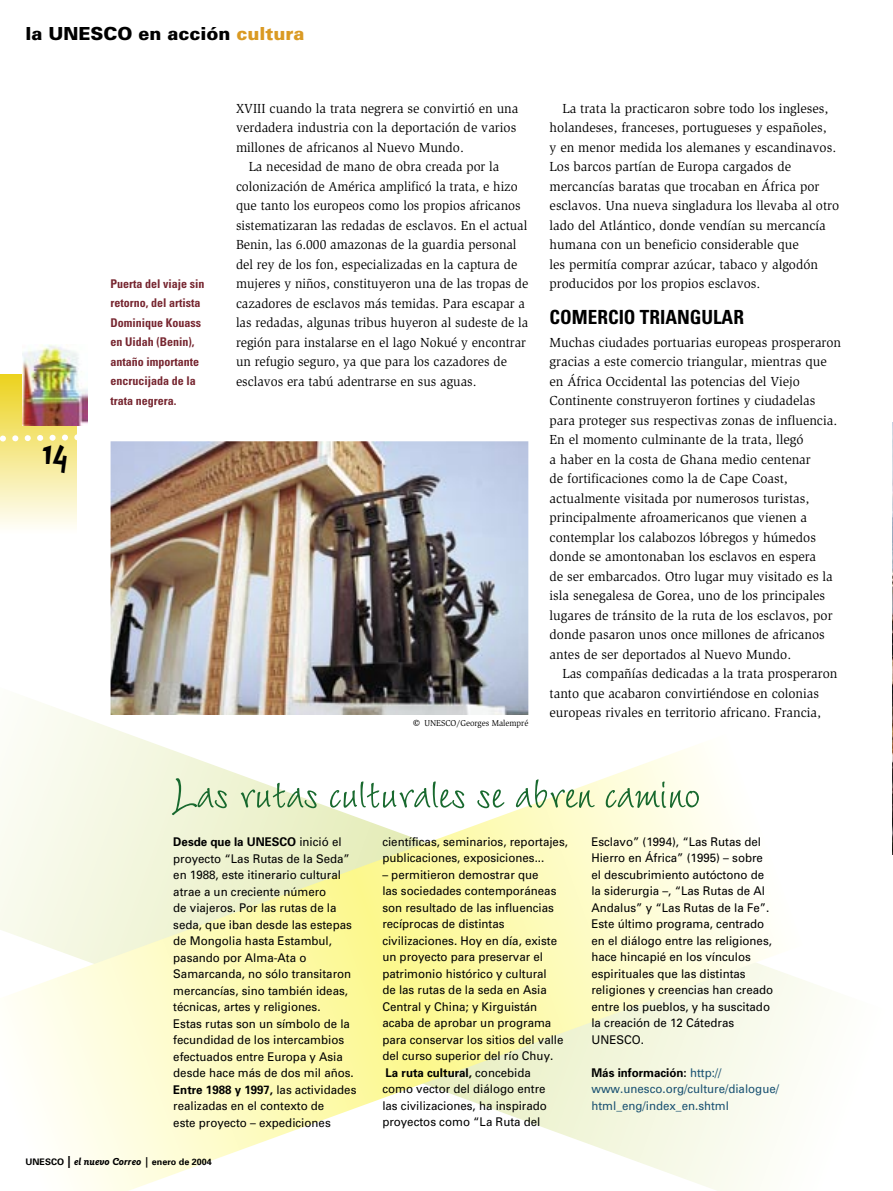
<style>
.page{position:relative;width:893px;height:1191px;background:#fff}
.page>*{position:absolute;margin:0;border:0;box-sizing:border-box;transform-origin:0 0}
.t1{font:63px "Wiesbaden Swing";letter-spacing:-.005em;color:#18692e;scale:.95 1}
.t2{font:700 36px "Elektrix";color:#000}
.t3{font:700 condensed 19.5px "Univers";color:#000}
.t4{font:900 18px "Univers";color:#000}
.t5{font:13.5px/19.5px "Slimbach";color:#000}
.t6{font:13.5px/19.5px "Slimbach";color:#000;scale:.96 1}
.t7{font:12px/16.5px "Univers";color:#000;scale:.96 1}
.t8{font:700 condensed 12px/19.5px "Univers";color:#772731}
.t9{font:12px/16.5px "Univers";color:#195172;scale:.96 1}
.t10{font:700 9px "Univers";color:#000}
.t11{font:8.85px "Slimbach";color:#000;scale:.95 1}
.s1{color:#da9a23}
.s2{font-size:13.5px}
.s3{font-weight:700}
.s4{font-weight:700;color:#000}
.s5{font-size:12px}
.s6{font-family:"Goudy Sans";font-style:italic;font-size:10.5px}
</style>
<div class="page">
<div style="left:0;top:374px;width:77px;height:160px;background:linear-gradient(to bottom,#ecd21d,#fffefc)"></div>
<img style="left:22px;top:344px;width:65px;height:81px">
<svg style="left:0;top:431px;width:77px;height:14px"></svg>
<img style="left:892px;top:422px;width:1px;height:432px">
<svg style="left:21px;top:675px;width:804px;height:371px"></svg>
<svg style="left:0;top:734px;width:803px;height:457px"></svg>
<img style="left:111px;top:441px;width:417px;height:274px">
<h3 class="t4" style="left:26px;top:22px;width:280px">la UNESCO en acción <span class="s1">cultura</span></h3>
<h2 class="t2" style="left:42px;top:431px;width:28px">14</h2>
<p class="t8" style="left:111px;top:274px;width:95px">Puerta del viaje sin retorno, del artista<br>Dominique Kouass en Uidah (Benin), antaño importante encrucijada de la trata negrera.</p>
<p class="t5" style="left:236px;top:98px;width:284px">XVIII cuando la trata negrera se convirtió en una verdadera industria con la deportación de varios millones de africanos al Nuevo Mundo.</p>
<p class="t6" style="left:236px;top:157px;width:306px;text-indent:13px">La necesidad de mano de obra creada por la colonización de América amplificó la trata, e hizo que tanto los europeos como los propios africanos sistematizaran las redadas de esclavos. En el actual Benin, las 6.000 amazonas de la guardia personal del rey de los fon, especializadas en la captura de mujeres y niños, constituyeron una de las tropas de cazadores de esclavos más temidas. Para escapar a las redadas, algunas tribus huyeron al sudeste de la región para instalarse en el lago Nokué y encontrar un refugio seguro, ya que para los cazadores de esclavos era tabú adentrarse en sus aguas.</p>
<p class="t11" style="left:413px;top:718px;width:123px"><span class="s2">©</span> UNESCO/Georges Malempré</p>
<p class="t5" style="left:550px;top:98px;width:291px;text-indent:13px">La trata la practicaron sobre todo los ingleses, holandeses, franceses, portugueses y españoles,<br>y en menor medida los alemanes y escandinavos.<br>Los barcos partían de Europa cargados de mercancías baratas que trocaban en África por esclavos. Una nueva singladura los llevaba al otro lado del Atlántico, donde vendían su mercancía humana con un beneficio considerable que<br>les permitía comprar azúcar, tabaco y algodón producidos por los propios esclavos.</p>
<h3 class="t3" style="left:550px;top:305px;width:196px">COMERCIO TRIANGULAR</h3>
<p class="t5" style="left:550px;top:332px;width:293px">Muchas ciudades portuarias europeas prosperaron gracias a este comercio triangular, mientras que en África Occidental las potencias del Viejo Continente construyeron fortines y ciudadelas para proteger sus respectivas zonas de influencia.<br>En el momento culminante de la trata, llegó<br>a haber en la costa de Ghana medio centenar<br>de fortificaciones como la de Cape Coast, actualmente visitada por numerosos turistas, principalmente afroamericanos que vienen a contemplar los calabozos lóbregos y húmedos donde se amontonaban los esclavos en espera<br>de ser embarcados. Otro lugar muy visitado es la isla senegalesa de Gorea, uno de los principales lugares de tránsito de la ruta de los esclavos, por donde pasaron unos once millones de africanos antes de ser deportados al Nuevo Mundo.</p>
<p class="t5" style="left:550px;top:664px;width:289px;text-indent:13px">Las compañías dedicadas a la trata prosperaron tanto que acabaron convirtiéndose en colonias europeas rivales en territorio africano. Francia,</p>
<h1 class="t1" style="left:173px;top:757px;width:556px">Las rutas culturales se abren camino</h1>
<p class="t7" style="left:173px;top:834px;width:192px"><span class="s3">Desde que la UNESCO</span> inició el proyecto “Las Rutas de la Seda” en 1988, este itinerario cultural atrae a un creciente número<br>de viajeros. Por las rutas de la seda, que iban desde las estepas de Mongolia hasta Estambul, pasando por Alma-Ata o<br>Samarcanda, no sólo transitaron mercancías, sino también ideas, técnicas, artes y religiones.<br>Estas rutas son un símbolo de la fecundidad de los intercambios efectuados entre Europa y Asia desde hace más de dos mil años.<br><span class="s3">Entre 1988 y 1997,</span> las actividades realizadas en el contexto de<br>este proyecto – expediciones</p>
<p class="t7" style="left:382px;top:833px;width:195px">científicas, seminarios, reportajes, publicaciones, exposiciones...</p>
<p class="t7" style="left:591px;top:833px;width:191px">Esclavo” (1994), “Las Rutas del<br>Hierro en África” (1995) – sobre el descubrimiento autóctono de la siderurgia –, “Las Rutas de Al<br>Andalus” y “Las Rutas de la Fe”.<br>Este último programa, centrado en el diálogo entre las religiones, hace hincapié en los vínculos espirituales que las distintas religiones y creencias han creado entre los pueblos, y ha suscitado la creación de 12 Cátedras<br>UNESCO.</p>
<p class="t9" style="left:591px;top:1064px;width:197px"><span class="s4">Más información:</span> http:// www.unesco.org/culture/dialogue/ html_eng/index_en.shtml</p>
<p class="t7" style="left:382px;top:866px;width:190px">– permitieron demostrar que<br>las sociedades contemporáneas son resultado de las influencias recíprocas de distintas civilizaciones. Hoy en día, existe un proyecto para preservar el patrimonio histórico y cultural<br>de las rutas de la seda en Asia<br>Central y China; y Kirguistán acaba de aprobar un programa para conservar los sitios del valle del curso superior del río Chuy.<br><span class="s3">La ruta cultural,</span> concebida<br>como vector del diálogo entre las civilizaciones, ha inspirado proyectos como “La Ruta del</p>
<p class="t10" style="left:26px;top:1156px;width:188px">UNESCO <span class="s5">|</span> <span class="s6">el nuevo Correo |</span> enero de 2004</p>
</div>
